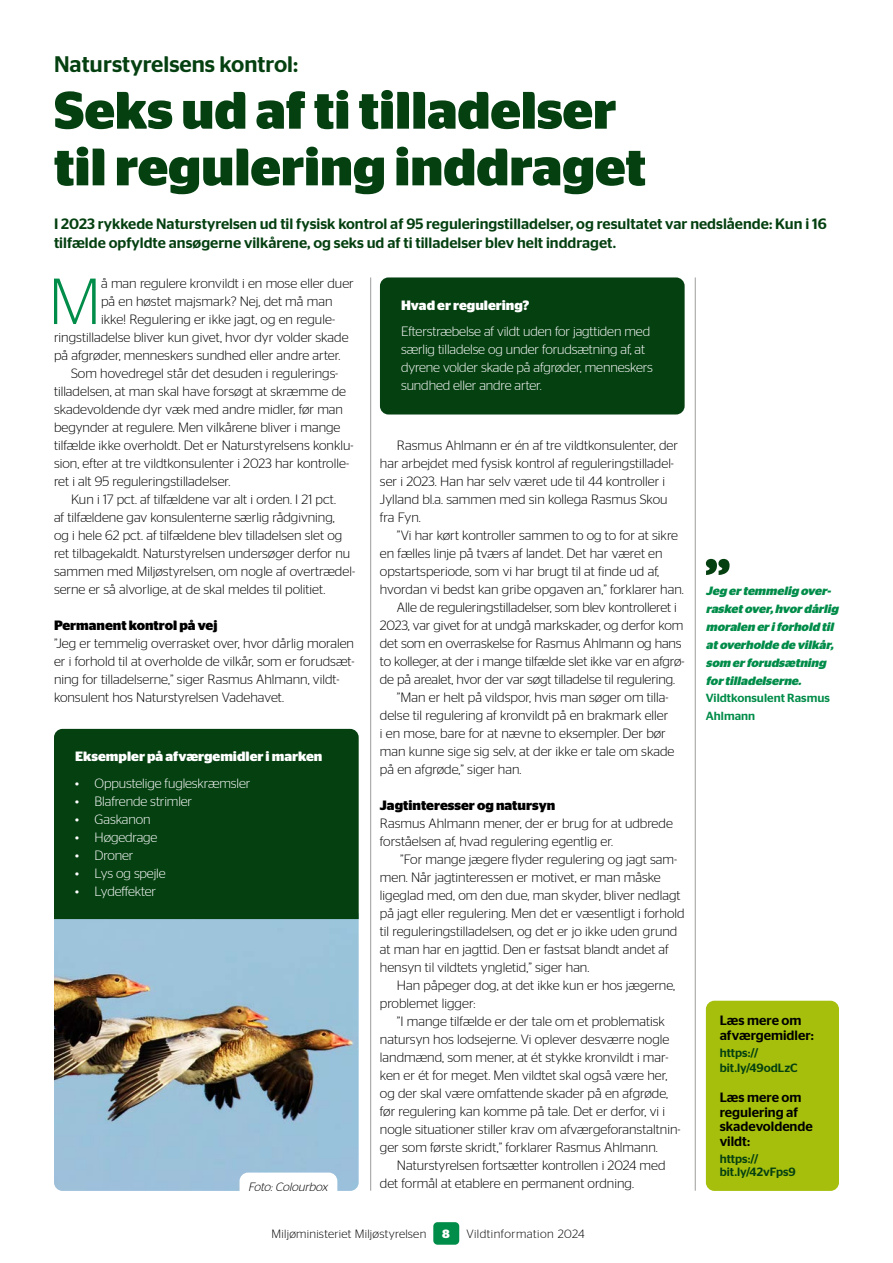
<style>
.page{position:relative;width:893px;height:1263px;background:#fff}
.page>*{position:absolute;margin:0;border:0;box-sizing:border-box;transform-origin:0 0}
.t1{font:300 64.95px "Stag Sans";color:#008c49}
.t2{font:700 52.5px/56.7px "Stag Sans";color:#054011}
.t3{font:500 22.5px "Stag Sans";color:#054011}
.t4{font:500 15px/19.5px "Stag Sans";color:#054011}
.t5{font:300 13.5px/18px "Stag Sans";color:#000}
.t6{font:300 13.5px/18px "Stag Sans";letter-spacing:-.01em;color:#fff}
.t7{font:500 13.5px/14.5px "Stag Sans";color:#000}
.t8{font:700 13.5px "Stag Sans";color:#fff}
.t9{font:700 13.5px "Stag Sans";color:#000}
.t10{font:italic 700 12px/18px "Stag Sans";color:#008c49}
.t11{font:500 12px/14.5px "Stag Sans";color:#054011}
.t12{font:300 12px "Stag Sans";letter-spacing:.02em;color:#000}
.t13{font:300 12px "Stag Sans";letter-spacing:.04em;color:#000}
.t14{font:italic 300 12px "Stag Sans";color:#000}
.t15{font:700 12px "Stag Sans";color:#fff}
.t16{font:500 11.85px/17.7px "Stag Sans";color:#008c49}
</style>
<div class="page">
<div style="left:433px;top:1222px;width:26px;height:23px;background:#008c49;border-radius:4px"></div>
<hr style="left:695px;top:277px;width:1px;height:914px;background:#9d9d9c">
<hr style="left:370px;top:277px;width:1px;height:914px;background:#9d9d9c">
<div style="left:380px;top:277px;width:305px;height:137px;background:#054011;border-radius:9px"></div>
<svg style="left:706px;top:559px;width:24px;height:16px"></svg>
<div style="left:706px;top:1001px;width:133px;height:190px;background:#a5bf0c;border-radius:9px"></div>
<img style="left:54px;top:919px;width:305px;height:272px">
<div style="left:240px;top:1172px;width:97px;height:29px;background:#fff;border-radius:9px"></div>
<div style="left:54px;top:729px;width:305px;height:190px;background:#054011"></div>
<h1 class="t3" style="left:54px;top:48px;width:246px">Naturstyrelsens kontrol:</h1>
<h1 class="t2" style="left:54px;top:82px;width:593px">Seks ud af ti tilladelser til regulering inddraget</h1>
<h2 class="t4" style="left:54px;top:212px;width:774px">I 2023 rykkede Naturstyrelsen ud til fysisk kontrol af 95 reguleringstilladelser, og resultatet var nedslående: Kun i 16 tilfælde opfyldte ansøgerne vilkårene, og seks ud af ti tilladelser blev helt inddraget.</h2>
<p class="t1" style="left:48px;top:266px;width:54px">M</p>
<p class="t5" style="left:101px;top:274px;width:254px">å man regulere kronvildt i en mose eller duer</p>
<p class="t5" style="left:101px;top:292px;width:233px">på en høstet majsmark? Nej, det må man</p>
<p class="t5" style="left:101px;top:310px;width:235px">ikke! Regulering er ikke jagt, og en regule-</p>
<p class="t5" style="left:54px;top:328px;width:296px">ringstilladelse bliver kun givet, hvor dyr volder skade</p>
<p class="t5" style="left:54px;top:346px;width:288px">på afgrøder, menneskers sundhed eller andre arter.</p>
<p class="t5" style="left:54px;top:364px;width:301px;text-indent:17px">Som hovedregel står det desuden i regulerings&shy;tilladelsen, at man skal have forsøgt at skræmme de skadevoldende dyr væk med andre midler, før man begynder at regulere. Men vilkårene bliver i mange tilfælde ikke overholdt. Det er Naturstyrelsens konklu&shy;sion, efter at tre vildtkonsulenter i 2023 har kontrolle&shy;ret i alt 95 reguleringstilladelser.</p>
<p class="t5" style="left:54px;top:490px;width:303px;text-indent:17px">Kun i 17 pct. af tilfældene var alt i orden. I 21 pct.<br>af tilfældene gav konsulenterne særlig rådgivning,<br>og i hele 62 pct. af tilfældene blev tilladelsen slet og ret tilbagekaldt. Naturstyrelsen undersøger derfor nu sammen med Miljøstyrelsen, om nogle af overtrædel&shy;serne er så alvorlige, at de skal meldes til politiet.</p>
<h3 class="t9" style="left:54px;top:617px;width:165px">Permanent kontrol på vej</h3>
<p class="t5" style="left:54px;top:634px;width:302px">”Jeg er temmelig overrasket over, hvor dårlig moralen er i forhold til at overholde de vilkår, som er forudsæt&shy;ning for tilladelserne,” siger Rasmus Ahlmann, vildt&shy;konsulent hos Naturstyrelsen Vadehavet.</p>
<p class="t8" style="left:401px;top:297px;width:130px">Hvad er regulering?</p>
<p class="t6" style="left:401px;top:322px;width:253px">Efterstræbelse af vildt uden for jagttiden med særlig tilladelse og under forudsætning af, at dyrene volder skade på afgrøder, menneskers sundhed eller andre arter.</p>
<p class="t5" style="left:380px;top:436px;width:300px;text-indent:17px">Rasmus Ahlmann er én af tre vildtkonsulenter, der har arbejdet med fysisk kontrol af reguleringstilladel&shy;ser i 2023. Han har selv været ude til 44 kontroller i Jylland bl.a. sammen med sin kollega Rasmus Skou fra Fyn.</p>
<p class="t5" style="left:380px;top:526px;width:305px;text-indent:17px">”Vi har kørt kontroller sammen to og to for at sikre en fælles linje på tværs af landet. Det har været en opstartsperiode, som vi har brugt til at finde ud af, hvordan vi bedst kan gribe opgaven an,” forklarer han.</p>
<p class="t5" style="left:380px;top:598px;width:306px;text-indent:17px">Alle de reguleringstilladelser, som blev kontrolleret i 2023, var givet for at undgå markskader, og derfor kom det som en overraskelse for Rasmus Ahlmann og hans to kolleger, at der i mange tilfælde slet ikke var en afgrø&shy;de på arealet, hvor der var søgt tilladelse til regulering.</p>
<p class="t5" style="left:380px;top:688px;width:296px;text-indent:17px">”Man er helt på vildspor, hvis man søger om tilla&shy;delse til regulering af kronvildt på en brakmark eller<br>i en mose, bare for at nævne to eksempler. Der bør man kunne sige sig selv, at der ikke er tale om skade på en afgrøde,” siger han.</p>
<h3 class="t9" style="left:380px;top:797px;width:177px">Jagtinteresser og natursyn</h3>
<p class="t5" style="left:380px;top:814px;width:294px">Rasmus Ahlmann mener, der er brug for at udbrede forståelsen af, hvad regulering egentlig er.</p>
<p class="t5" style="left:380px;top:850px;width:306px;text-indent:20px">”For mange jægere flyder regulering og jagt sam&shy;men. Når jagtinteressen er motivet, er man måske ligeglad med, om den due, man skyder, bliver nedlagt på jagt eller regulering. Men det er væsentligt i forhold til reguleringstilladelsen, og det er jo ikke uden grund at man har en jagttid. Den er fastsat blandt andet af hensyn til vildtets yngletid,” siger han.</p>
<p class="t5" style="left:380px;top:976px;width:297px;text-indent:17px">Han påpeger dog, at det ikke kun er hos jægerne, problemet ligger:</p>
<p class="t5" style="left:380px;top:1012px;width:302px;text-indent:17px">”I mange tilfælde er der tale om et problematisk natursyn hos lodsejerne. Vi oplever desværre nogle landmænd, som mener, at ét stykke kronvildt i mar&shy;ken er ét for meget. Men vildtet skal også være her, og der skal være omfattende skader på en afgrøde, før regulering kan komme på tale. Det er derfor, vi i nogle situationer stiller krav om afværgeforanstaltnin&shy;ger som første skridt,” forklarer Rasmus Ahlmann.</p>
<p class="t5" style="left:380px;top:1156px;width:287px;text-indent:17px">Naturstyrelsen fortsætter kontrollen i 2024 med det formål at etablere en permanent ordning.</p>
<p class="t10" style="left:706px;top:581px;width:137px">Jeg ertemmelig over&shy;rasketover,hvordårlig moralen eriforhold til atoverholde de vilkår, som erforudsætning fortilladelserne.</p>
<p class="t16" style="left:706px;top:688px;width:126px">Vildtkonsulent Rasmus<br>Ahlmann</p>
<p class="t8" style="left:75px;top:749px;width:249px">Eksempler på afværgemidler i marken</p>
<p class="t6" style="left:75px;top:774px;width:177px">• Oppustelige fugleskræmsler</p>
<p class="t6" style="left:75px;top:792px;width:119px">• Blafrende strimler</p>
<p class="t6" style="left:75px;top:810px;width:77px">• Gaskanon</p>
<p class="t6" style="left:75px;top:828px;width:84px">• Høgedrage</p>
<p class="t6" style="left:75px;top:846px;width:60px">• Droner</p>
<p class="t6" style="left:75px;top:864px;width:92px">• Lys og spejle</p>
<p class="t6" style="left:75px;top:882px;width:83px">• Lydeffekter</p>
<h4 class="t7" style="left:720px;top:1012px;width:96px">Læs mere om afværgemidler:</h4>
<h4 class="t11" style="left:720px;top:1044px;width:79px">https:// bit.ly/49odLzC</h4>
<h4 class="t7" style="left:720px;top:1089px;width:95px">Læs mere om regulering af skadevoldende vildt:</h4>
<h4 class="t11" style="left:720px;top:1151px;width:78px;line-height:12.9px">https:// bit.ly/42vFps9</h4>
<p class="t14" style="left:248px;top:1180px;width:84px">Foto:Colourbox</p>
<p class="t12" style="left:272px;top:1227px;width:156px">Miljøministeriet Miljøstyrelsen</p>
<p class="t15" style="left:442px;top:1227px;width:9px">8</p>
<p class="t13" style="left:466px;top:1227px;width:120px">Vildtinformation 2024</p>
</div>
